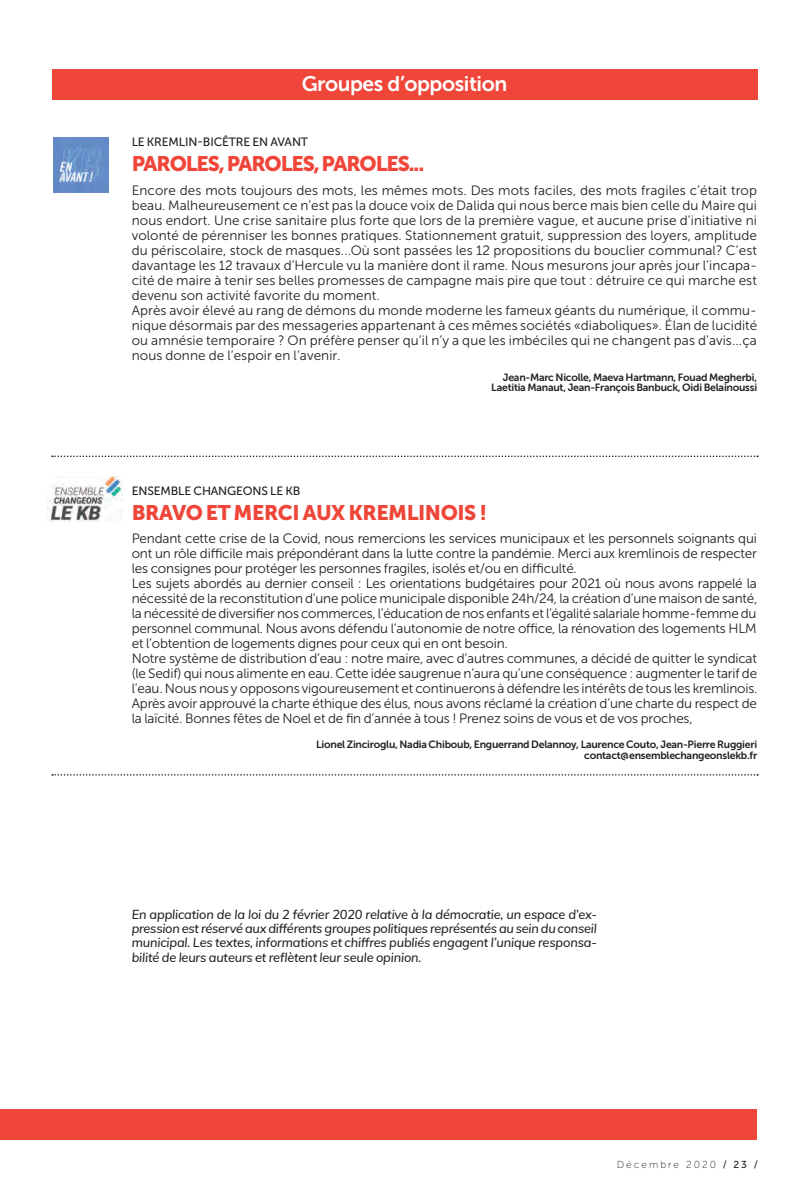
<style>
.page{position:relative;width:807px;height:1190px;background:#fff}
.page>*{position:absolute;margin:0;border:0;box-sizing:border-box;transform-origin:0 0}
.t1{font:21px "Museo Sans 900";letter-spacing:-.04em;color:#ef4639}
.t2{font:21px "Museo Sans 900";letter-spacing:-.02em;color:#ef4639}
.t3{font:21px "Museo Sans 700";letter-spacing:-.02em;color:#fff}
.t4{font:13.5px/15px "Museo Sans 300";letter-spacing:-.015em;color:#231f20}
.t5{font:13.5px/15px "Museo Sans 300";letter-spacing:.005em;color:#231f20}
.t6{font:italic 500 12.75px/14.2px "Muli";letter-spacing:-.015em;color:#231f20;text-align:justify}
.t7{font:12px "Museo Sans 500";letter-spacing:-.015em;color:#231f20}
.t8{font:10.5px/10.5px "Museo Sans 700";letter-spacing:-.02em;color:#231f20;text-align:right}
.t9{font:10.2px "Museo Sans 100";letter-spacing:.2em;color:#231f20}
.s1{font-family:"Museo Sans 500"}
</style>
<div class="page">
<div style="left:52px;top:69px;width:704px;height:30px;background:#ef4639"></div>
<div style="left:0;top:1109px;width:756px;height:31px;background:#ef4639"></div>
<svg style="left:52px;top:456px;width:705px;height:1px"></svg>
<svg style="left:52px;top:774px;width:705px;height:2px"></svg>
<img style="left:53px;top:138px;width:55px;height:55px">
<img style="left:47px;top:476px;width:76px;height:45px">
<h1 class="t3" style="left:301px;top:72px;width:207px">groupes d’opposition</h1>
<p class="t7" style="left:132px;top:135px;width:178px">LE KREMLIN-BICÊTRE EN AVANT</p>
<h1 class="t1" style="left:132px;top:152px;width:294px">PAROLES, PAROLES, PAROLES...</h1>
<p class="t5" style="left:132px;top:183px;width:626px">Encore des mots toujours des mots, les mêmes mots. Des mots faciles, des mots fragiles c’était trop beau. Malheureusement ce n’est pas la douce voix de Dalida qui nous berce mais bien celle du Maire qui nous endort. Une crise sanitaire plus forte que lors de la première vague, et aucune prise d’initiative ni volonté de pérenniser les bonnes pratiques. Stationnement gratuit, suppression des loyers, amplitude du périscolaire, stock de masques...Où sont passées les 12 propositions du bouclier communal? C’est davantage les 12 travaux d’Hercule vu la manière dont il rame. Nous mesurons jour après jour l’incapa&shy;cité de maire à tenir ses belles promesses de campagne mais pire que tout : détruire ce qui marche est devenu son activité favorite du moment.<br>Après avoir élevé au rang de démons du monde moderne les fameux géants du numérique, il commu&shy;nique désormais par des messageries appartenant à ces mêmes sociétés «diaboliques». Élan de lucidité ou amnésie temporaire ? On préfère penser qu’il n’y a que les imbéciles qui ne changent pas d’avis...ça nous donne de l’espoir en l’avenir.</p>
<p class="t8" style="left:491px;top:372px;width:267px">jean-Marc nicolle, Maeva hartmann, Fouad Megherbi, laetitia Manaut, jean-François Banbuck, oidi Belainoussi</p>
<p class="t7" style="left:132px;top:484px;width:170px">ENSEMBLE CHANGEONS LE KB</p>
<h1 class="t2" style="left:132px;top:500px;width:356px">BRAVO ET MERCI AUX KREMLINOIS !</h1>
<p class="t4" style="left:132px;top:531px;width:627px">Pendant cette crise de la Covid, nous remercions les services municipaux et les personnels soignants qui ont un rôle difficile mais prépondérant dans la lutte contre la pandémie. Merci aux kremlinois de respecter les consignes pour protéger les personnes fragiles, isolés et/ou en difficulté.<br>Les sujets abordés au dernier conseil : Les orientations budgétaires pour 2021 où nous avons rappelé la nécessité de la reconstitution d’une police municipale disponible 24h/24, la création d’une maison de santé, la nécessité de diversifier nos commerces, l’éducation de nos enfants et l’égalité salariale homme-femme du personnel communal. Nous avons défendu l’autonomie de notre office, la rénovation des logements HLM et l’obtention de logements dignes pour ceux qui en ont besoin.<br>Notre système de distribution d’eau : notre maire, avec d’autres communes, a décidé de quitter le syndicat (le Sedif) qui nous alimente en eau. Cette idée saugrenue n’aura qu’une conséquence : augmenter le tarif de l’eau. Nous nous y opposons vigoureusement et continuerons à défendre les intérêts de tous les kremlinois.<br>Après avoir approuvé la charte éthique des élus, nous avons réclamé la création d’une charte du respect de la laïcité. Bonnes fêtes de Noel et de fin d’année à tous ! Prenez soins de vous et de vos proches,</p>
<p class="t8" style="left:316px;top:739px;width:442px">lionel zinciroglu, nadia Chiboub, enguerrand delannoy, laurence Couto, jean-pierre ruggieri contact@ensemblechangeonslekb.fr</p>
<p class="t6" style="left:132px;top:906px;width:466px">En application de la loi du 2 février 2020 relative à la démocratie, un espace d’ex&shy;pression est réservé aux différents groupes politiques représentés au sein du conseil municipal. Les textes, informations et chiffres publiés engagent l’unique responsa&shy;bilité de leurs auteurs et reflètent leur seule opinion.</p>
<p class="t9" style="left:616px;top:1159px;width:142px">décembre 2020 <span class="s1">/ 23 /</span></p>
</div>
